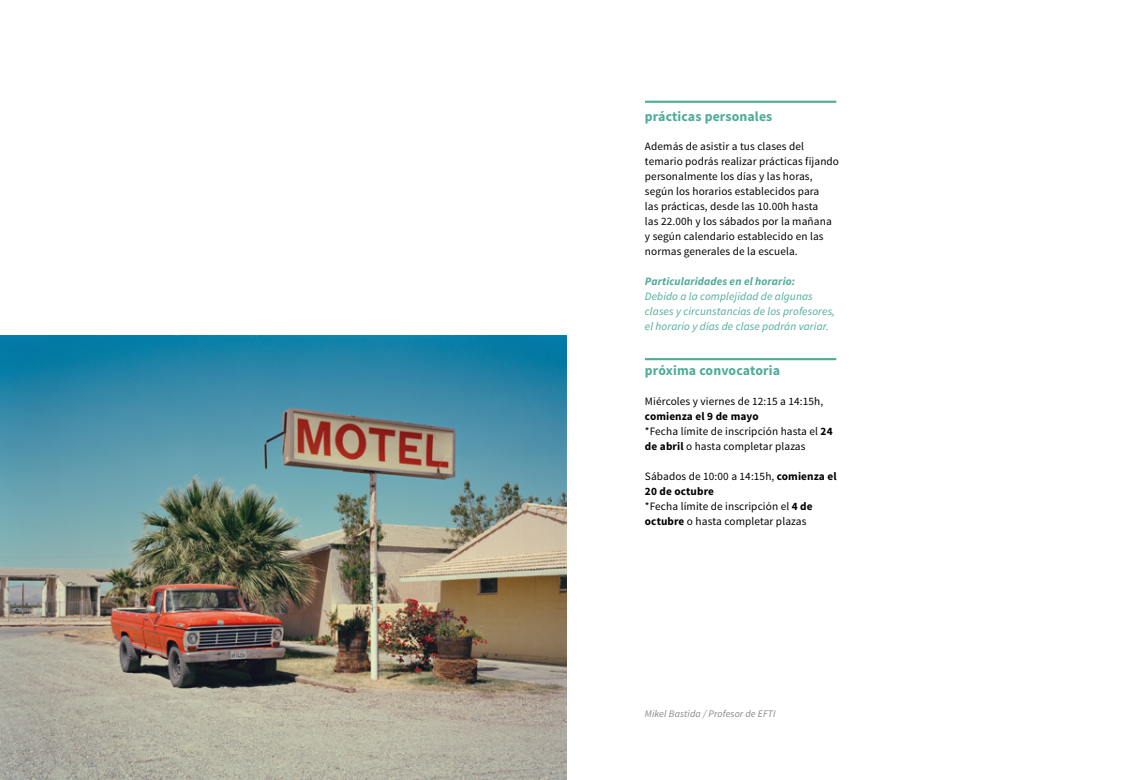
<style>
.page{position:relative;width:1134px;height:780px;background:#fff}
.page>*{position:absolute;margin:0;border:0;box-sizing:border-box;transform-origin:0 0}
.t1{font:700 13.75px "Source Sans Pro";letter-spacing:.01em;color:#4eab98}
.t2{font:11.25px/15px "Source Sans Pro";letter-spacing:.01em;color:#000}
.t3{font:italic 11.25px/15px "Source Sans Pro";letter-spacing:.01em;color:#4eab98}
.t4{font:italic 700 11.25px "Source Sans Pro";letter-spacing:.01em;color:#4eab98}
.t5{font:italic 10px "Source Sans Pro";letter-spacing:.01em;color:#878787}
.s1{font-weight:700}
</style>
<div class="page">
<hr style="left:645px;top:358px;width:191px;height:2px;background:#4eab98">
<img style="left:0;top:335px;width:567px;height:445px">
<hr style="left:645px;top:101px;width:191px;height:2px;background:#4eab98">
<p class="t1" style="left:645px;top:108px;width:129px">prácticas personales</p>
<p class="t2" style="left:645px;top:139px;width:196px">Además de asistir a tus clases del temario podrás realizar prácticas fijando personalmente los días y las horas, según los horarios establecidos para<br>las prácticas, desde las 10.00h hasta<br>las 22.00h y los sábados por la mañana y según calendario establecido en las normas generales de la escuela.</p>
<p class="t4" style="left:645px;top:274px;width:152px">Particularidades en el horario:</p>
<p class="t3" style="left:645px;top:289px;width:192px">Debido a la complejidad de algunas clases y circunstancias de los profesores, el horario y días de clase podrán variar.</p>
<p class="t1" style="left:645px;top:362px;width:137px">próxima convocatoria</p>
<p class="t2" style="left:645px;top:394px;width:180px">Miércoles y viernes de 12:15 a 14:15h,</p>
<p class="t2" style="left:645px;top:409px;width:189px"><span class="s1">comienza el 9 de mayo<br></span>*Fecha límite de inscripción hasta el <span class="s1">24 de abril</span> o hasta completar plazas</p>
<p class="t2" style="left:645px;top:469px;width:193px">Sábados de 10:00 a 14:15h, <span class="s1">comienza el<br>20 de octubre<br></span>*Fecha límite de inscripción el <span class="s1">4 de octubre</span> o hasta completar plazas</p>
<p class="t5" style="left:645px;top:707px;width:132px">Mikel Bastida / Profesor de EFTI</p>
</div>
